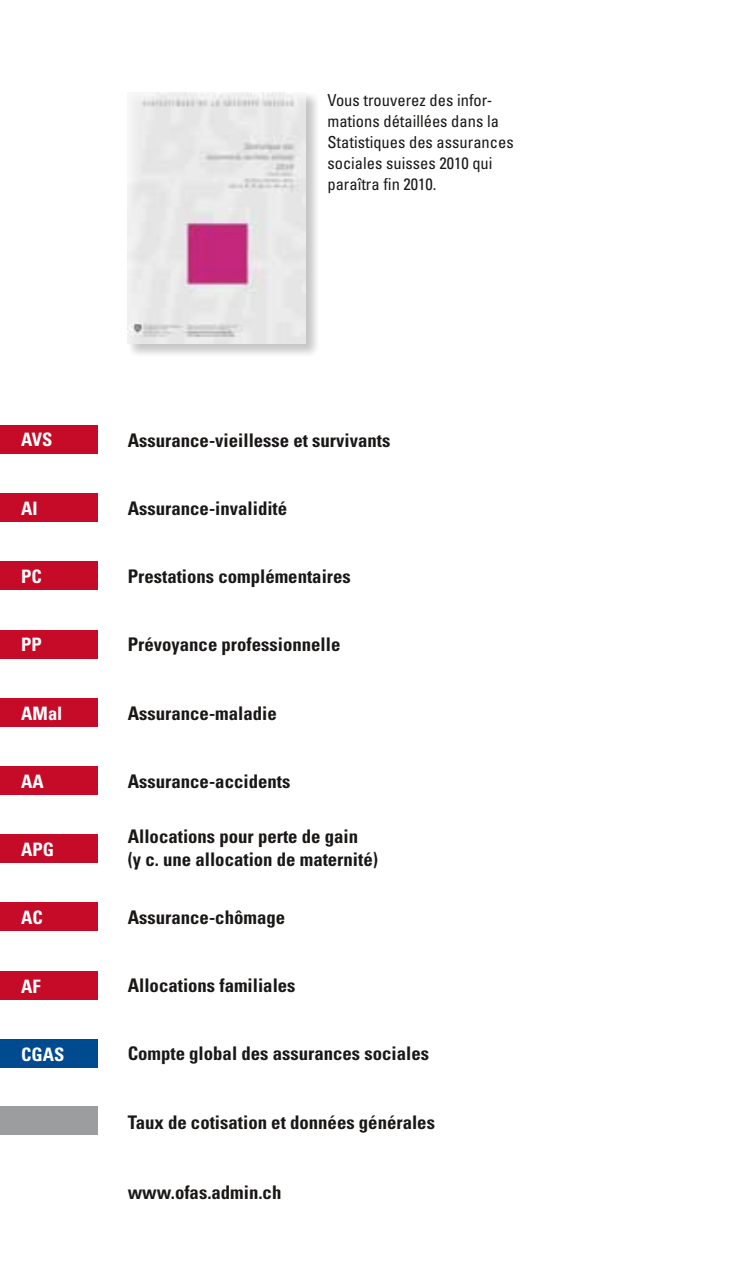
<style>
.page{position:relative;width:745px;height:1276px;background:#fff}
.page>*{position:absolute;margin:0;border:0;box-sizing:border-box;transform-origin:0 0}
.t1{font:700 condensed 18.75px/22.5px "Univers";color:#1a1817}
.t2{font:700 condensed 18.5px "Univers";color:#fff}
.t3{font:condensed 16.5px/21px "Univers";color:#1a1817}
</style>
<div class="page">
<div style="left:0;top:425px;width:97px;height:29px;background:#c50b27"></div>
<div style="left:0;top:493px;width:97px;height:29px;background:#c50b27"></div>
<div style="left:0;top:561px;width:97px;height:29px;background:#c50b27"></div>
<div style="left:0;top:630px;width:97px;height:28px;background:#c50b27"></div>
<div style="left:0;top:698px;width:97px;height:28px;background:#c50b27"></div>
<div style="left:0;top:766px;width:97px;height:28px;background:#c50b27"></div>
<div style="left:0;top:834px;width:97px;height:29px;background:#c50b27"></div>
<div style="left:0;top:903px;width:97px;height:28px;background:#c50b27"></div>
<div style="left:0;top:971px;width:97px;height:28px;background:#c50b27"></div>
<div style="left:0;top:1039px;width:97px;height:28px;background:#004a8f"></div>
<div style="left:0;top:1106px;width:97px;height:28px;background:#9b9d9f"></div>
<div style="left:126px;top:91px;width:194px;height:267px;background:#1a1817;opacity:.3"></div>
<img style="left:127px;top:92px;width:178px;height:251px">
<p class="t3" style="left:327px;top:89px;width:188px">Vous trouverez des infor&shy;mations détaillées dans la<br>Statistiques des assurances sociales suisses 2010 qui paraîtra fin 2010.</p>
<p class="t2" style="left:21px;top:428px;width:33px">AVS</p>
<p class="t1" style="left:128px;top:428px;width:264px">Assurance-vieillesse et survivants</p>
<p class="t2" style="left:21px;top:497px;width:18px">AI</p>
<p class="t1" style="left:128px;top:497px;width:161px">Assurance-invalidité</p>
<p class="t2" style="left:21px;top:565px;width:22px">PC</p>
<p class="t1" style="left:128px;top:565px;width:224px">Prestations complémentaires</p>
<p class="t2" style="left:21px;top:633px;width:22px">PP</p>
<p class="t1" style="left:128px;top:633px;width:214px">Prévoyance professionnelle</p>
<p class="t2" style="left:21px;top:701px;width:43px">AMal</p>
<p class="t1" style="left:128px;top:701px;width:150px">Assurance-maladie</p>
<p class="t2" style="left:21px;top:770px;width:24px">AA</p>
<p class="t1" style="left:128px;top:770px;width:164px">Assurance-accidents</p>
<p class="t2" style="left:21px;top:838px;width:34px">APG</p>
<p class="t1" style="left:128px;top:825px;width:251px">Allocations pour perte de gain<br>(y c. une allocation de maternité)</p>
<p class="t2" style="left:21px;top:906px;width:23px">AC</p>
<p class="t1" style="left:128px;top:905px;width:159px">Assurance-chômage</p>
<p class="t2" style="left:21px;top:974px;width:21px">AF</p>
<p class="t1" style="left:128px;top:974px;width:169px">Allocations familiales</p>
<p class="t2" style="left:21px;top:1043px;width:45px">CGAS</p>
<p class="t1" style="left:128px;top:1042px;width:302px">Compte global des assurances sociales</p>
<p class="t1" style="left:128px;top:1110px;width:308px">Taux de cotisation et données générales</p>
<p class="t1" style="left:128px;top:1181px;width:155px">www.ofas.admin.ch</p>
</div>
